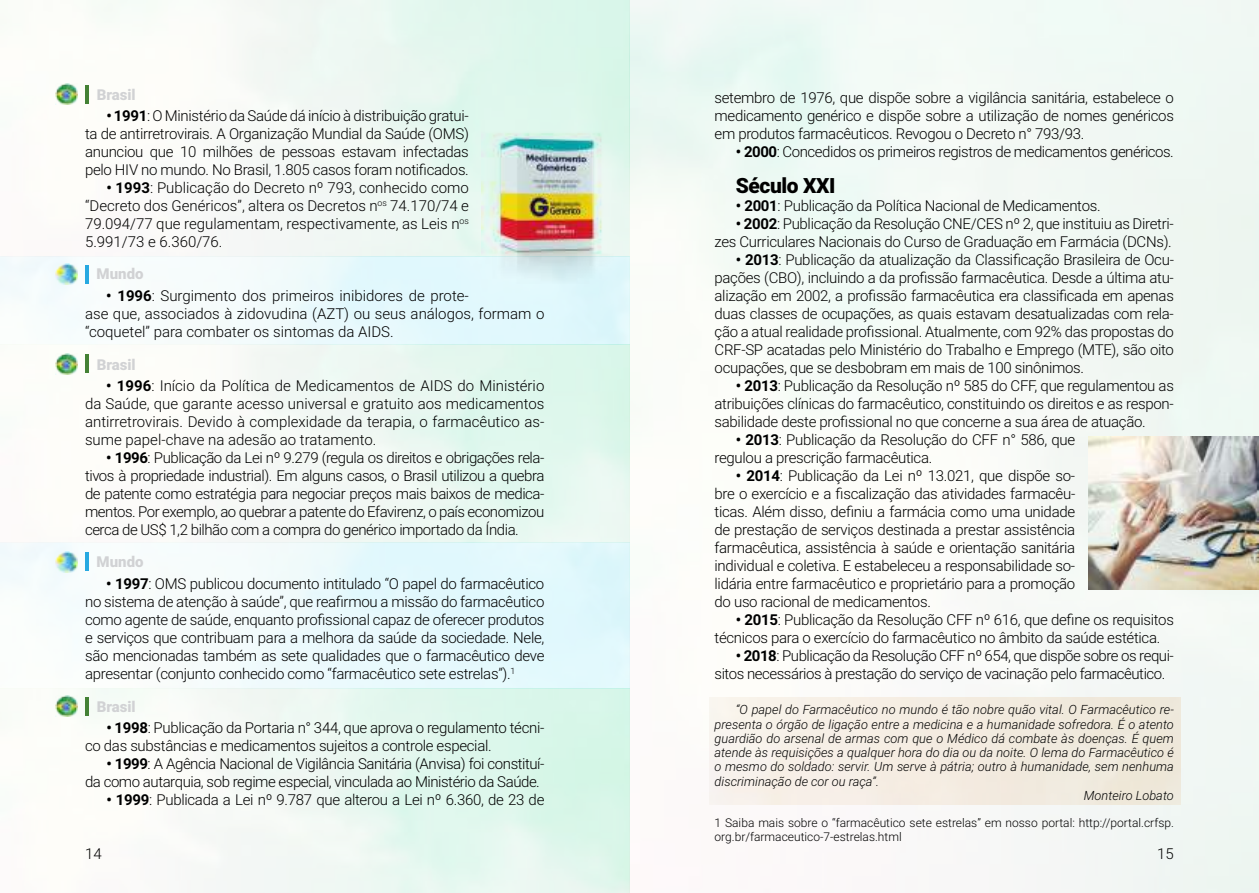
<style>
.page{position:relative;width:1259px;height:893px;background:#fff}
.page>*{position:absolute;margin:0;border:0;box-sizing:border-box;transform-origin:0 0}
.t1{font:900 21px "Roboto";letter-spacing:-.02em;color:#000}
.t2{font:300 15px/18px "Roboto";letter-spacing:-.02em;color:#000;text-align:justify}
.t3{font:300 15px/18px "Roboto";color:#000}
.t4{font:900 15px "Roboto";color:#d1d2d4}
.t5{font:italic 300 12.75px "Roboto";color:#000}
.t6{font:300 12px/14.4px "Roboto";color:#000}
.s1{font-weight:700}
</style>
<div class="page">
<img style="left:0;top:0;width:1259px;height:893px">
<img style="left:709px;top:697px;width:471px;height:107px">
<img style="left:56px;top:83px;width:21px;height:22px">
<img style="left:56px;top:353px;width:21px;height:21px">
<img style="left:56px;top:696px;width:21px;height:21px">
<hr style="left:85px;top:85px;width:4px;height:18px;background:#448135">
<hr style="left:85px;top:355px;width:4px;height:18px;background:#448135">
<hr style="left:85px;top:697px;width:4px;height:18px;background:#448135">
<img style="left:56px;top:263px;width:21px;height:22px">
<img style="left:56px;top:551px;width:21px;height:21px">
<hr style="left:85px;top:265px;width:4px;height:18px;background:#27a9e1">
<hr style="left:85px;top:553px;width:4px;height:18px;background:#27a9e1">
<img style="left:1088px;top:436px;width:171px;height:153px">
<img style="left:482px;top:86px;width:147px;height:197px">
<p class="t4" style="left:97px;top:84px;width:41px">Brasil</p>
<p class="t2" style="left:85px;top:106px;width:385px;text-indent:21px"><span class="s1">• 1991</span>: O Ministério da Saúde dá início à distribuição gratui&shy;ta de antirretrovirais. A Organização Mundial da Saúde (OMS) anunciou que 10 milhões de pessoas estavam infectadas pelo HIV no mundo. No Brasil, 1.805 casos foram notificados.</p>
<p class="t2" style="left:85px;top:178px;width:385px;text-indent:21px"><span class="s1">• 1993</span>: Publicação do Decreto nº 793, conhecido como “Decreto dos Genéricos”, altera os Decretos n<sup>os</sup> 74.170/74 e 79.094/77 que regulamentam, respectivamente, as Leis n<sup>os </sup>5.991/73 e 6.360/76.</p>
<p class="t4" style="left:97px;top:263px;width:48px">Mundo</p>
<p class="t3" style="left:85px;top:286px;width:461px;text-indent:21px"><span class="s1">• 1996</span>: Surgimento dos primeiros inibidores de prote-<br>ase que, associados à zidovudina (AZT) ou seus análogos, formam o “coquetel” para combater os sintomas da AIDS.</p>
<p class="t2" style="left:85px;top:376px;width:461px;text-indent:21px"><span class="s1">• 1996</span>: Início da Política de Medicamentos de AIDS do Ministério da Saúde, que garante acesso universal e gratuito aos medicamentos antirretrovirais. Devido à complexidade da terapia, o farmacêutico as&shy;sume papel-chave na adesão ao tratamento.</p>
<p class="t2" style="left:85px;top:448px;width:461px;text-indent:21px"><span class="s1">• 1996</span>: Publicação da Lei nº 9.279 (regula os direitos e obrigações rela&shy;tivos à propriedade industrial). Em alguns casos, o Brasil utilizou a quebra de patente como estratégia para negociar preços mais baixos de medica&shy;mentos. Por exemplo, ao quebrar a patente do Efavirenz, o país economizou cerca de US$ 1,2 bilhão com a compra do genérico importado da Índia.</p>
<p class="t2" style="left:85px;top:574px;width:461px;text-indent:21px"><span class="s1">• 1997</span>: OMS publicou documento intitulado “O papel do farmacêutico no sistema de atenção à saúde”, que reafirmou a missão do farmacêutico como agente de saúde, enquanto profissional capaz de oferecer produtos e serviços que contribuam para a melhora da saúde da sociedade. Nele, são mencionadas também as sete qualidades que o farmacêutico deve apresentar (conjunto conhecido como “farmacêutico sete estrelas”).<sup>1</sup></p>
<p class="t2" style="left:85px;top:718px;width:461px;text-indent:21px"><span class="s1">• 1998</span>: Publicação da Portaria n° 344, que aprova o regulamento técni&shy;co das substâncias e medicamentos sujeitos a controle especial.</p>
<p class="t2" style="left:85px;top:754px;width:461px;text-indent:21px"><span class="s1">• 1999</span>: A Agência Nacional de Vigilância Sanitária (Anvisa) foi constituí&shy;da como autarquia, sob regime especial, vinculada ao Ministério da Saúde.</p>
<p class="t2" style="left:106px;top:790px;width:439px"><span class="s1">• 1999</span>: Publicada a Lei nº 9.787 que alterou a Lei nº 6.360, de 23 de</p>
<p class="t4" style="left:97px;top:354px;width:41px">Brasil</p>
<p class="t4" style="left:97px;top:551px;width:48px">Mundo</p>
<p class="t4" style="left:97px;top:696px;width:41px">Brasil</p>
<p class="t2" style="left:714px;top:88px;width:461px">setembro de 1976, que dispõe sobre a vigilância sanitária, estabelece o medicamento genérico e dispõe sobre a utilização de nomes genéricos em produtos farmacêuticos. Revogou o Decreto n° 793/93.</p>
<p class="t2" style="left:736px;top:142px;width:439px"><span class="s1">• 2000</span>: Concedidos os primeiros registros de medicamentos genéricos.</p>
<h1 class="t1" style="left:736px;top:171px;width:101px">Século XXI</h1>
<p class="t2" style="left:736px;top:196px;width:366px"><span class="s1">• 2001</span>: Publicação da Política Nacional de Medicamentos.</p>
<p class="t2" style="left:714px;top:214px;width:461px;text-align:right"><span class="s1">• 2002</span>: Publicação da Resolução CNE/CES nº 2, que instituiu as Diretri&shy;zes Curriculares Nacionais do Curso de Graduação em Farmácia (DCNs).</p>
<p class="t2" style="left:714px;top:250px;width:461px;text-indent:21px"><span class="s1">• 2013</span>: Publicação da atualização da Classificação Brasileira de Ocu&shy;pações (CBO), incluindo a da profissão farmacêutica. Desde a última atu&shy;alização em 2002, a profissão farmacêutica era classificada em apenas duas classes de ocupações, as quais estavam desatualizadas com rela&shy;ção a atual realidade profissional. Atualmente, com 92% das propostas do CRF-SP acatadas pelo Ministério do Trabalho e Emprego (MTE), são oito ocupações, que se desbobram em mais de 100 sinônimos.</p>
<p class="t2" style="left:714px;top:376px;width:461px;text-indent:21px"><span class="s1">• 2013</span>: Publicação da Resolução nº 585 do CFF, que regulamentou as atribuições clínicas do farmacêutico, constituindo os direitos e as respon&shy;sabilidade deste profissional no que concerne a sua área de atuação.</p>
<p class="t2" style="left:714px;top:430px;width:362px;text-indent:21px"><span class="s1">• 2013</span>: Publicação da Resolução do CFF n° 586, que regulou a prescrição farmacêutica.</p>
<p class="t2" style="left:714px;top:466px;width:362px;text-indent:21px"><span class="s1">• 2014</span>: Publicação da Lei nº 13.021, que dispõe so&shy;bre o exercício e a fiscalização das atividades farmacêu&shy;ticas. Além disso, definiu a farmácia como uma unidade de prestação de serviços destinada a prestar assistência farmacêutica, assistência à saúde e orientação sanitária individual e coletiva. E estabeleceu a responsabilidade so&shy;lidária entre farmacêutico e proprietário para a promoção do uso racional de medicamentos.</p>
<p class="t2" style="left:714px;top:610px;width:461px;text-indent:21px"><span class="s1">• 2015</span>: Publicação da Resolução CFF nº 616, que define os requisitos técnicos para o exercício do farmacêutico no âmbito da saúde estética.</p>
<p class="t2" style="left:714px;top:646px;width:461px;text-indent:21px"><span class="s1">• 2018</span>: Publicação da Resolução CFF nº 654, que dispõe sobre os requi&shy;sitos necessários à prestação do serviço de vacinação pelo farmacêutico.</p>
<p class="t5" style="left:736px;top:701px;width:439px">“O papel do Farmacêutico no mundo é tão nobre quão vital. O Farmacêutico re-</p>
<p class="t5" style="left:714px;top:715px;width:461px">presenta o órgão de ligação entre a medicina e a humanidade sofredora. É o atento</p>
<p class="t5" style="left:714px;top:729px;width:461px">guardião do arsenal de armas com que o Médico dá combate às doenças. É quem</p>
<p class="t5" style="left:714px;top:743px;width:461px">atende às requisições a qualquer hora do dia ou da noite. O lema do Farmacêutico é</p>
<p class="t5" style="left:714px;top:758px;width:461px">o mesmo do soldado: servir. Um serve à pátria; outro à humanidade, sem nenhuma</p>
<p class="t5" style="left:714px;top:772px;width:166px">discriminação de cor ou raça”.</p>
<p class="t5" style="left:1083px;top:786px;width:92px">Monteiro Lobato</p>
<p class="t6" style="left:714px;top:815px;width:461px">1 Saiba mais sobre o “farmacêutico sete estrelas” em nosso portal: http://portal.crfsp. org.br/farmaceutico-7-estrelas.html</p>
<p class="t2" style="left:85px;top:844px;width:18px">14</p>
<p class="t2" style="left:1157px;top:844px;width:18px">15</p>
</div>
